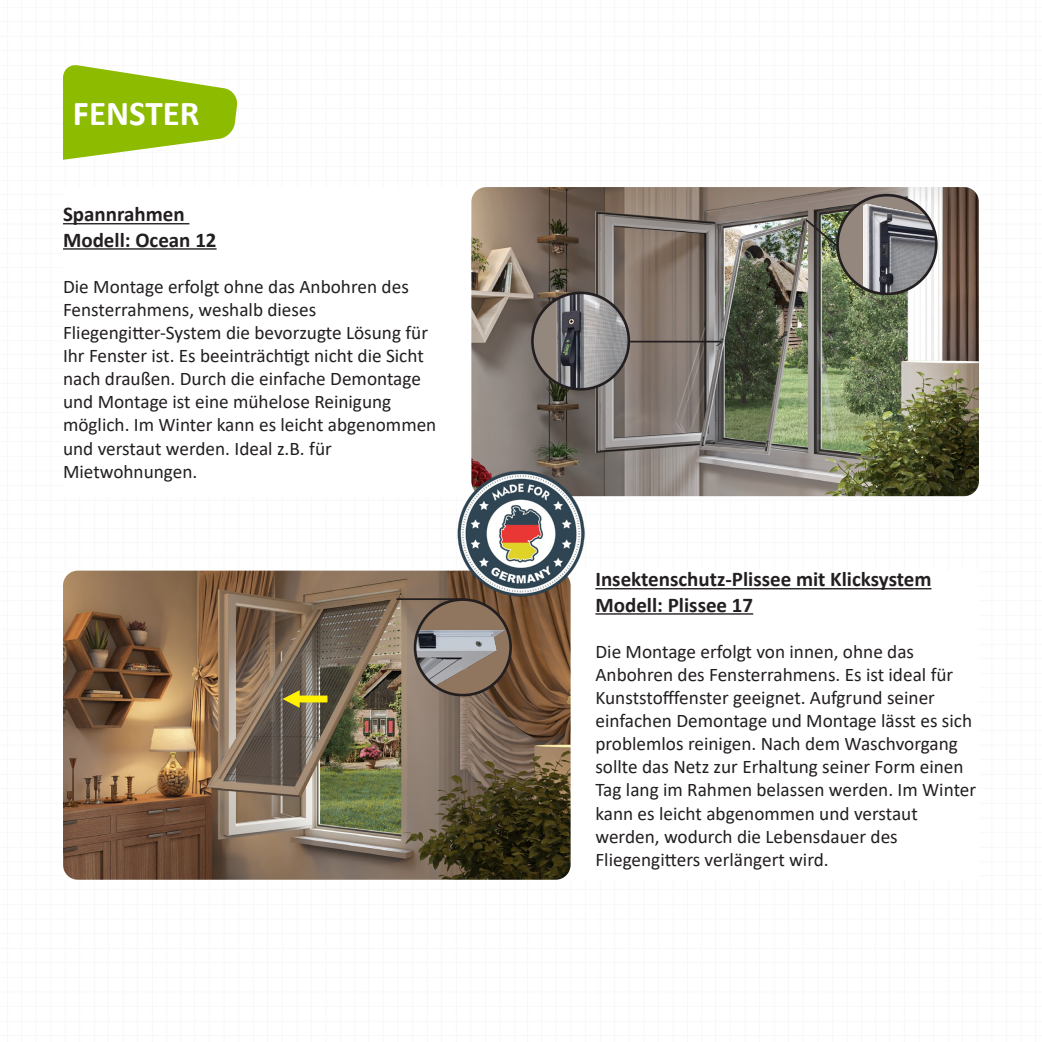
<style>
.page{position:relative;width:1042px;height:1042px;background:#fff}
.page>*{position:absolute;margin:0;border:0;box-sizing:border-box;transform-origin:0 0}
.t1{font:700 35px "Calibri";color:#fff}
.t2{font:700 21px "Calibri";color:#231f20}
.t3{font:19.25px/23.1px "Calibri";color:#231f20}
</style>
<div class="page">
<img style="left:471px;top:187px;width:508px;height:309px">
<img style="left:63px;top:570px;width:507px;height:310px">
<hr style="left:63px;top:223px;width:126px;height:1px;background:#231f20">
<hr style="left:63px;top:248px;width:154px;height:2px;background:#231f20">
<hr style="left:595px;top:588px;width:336px;height:1px;background:#231f20">
<hr style="left:595px;top:613px;width:158px;height:1px;background:#231f20">
<img style="left:458px;top:470px;width:126px;height:127px">
<svg style="left:63px;top:65px;width:175px;height:95px"></svg>
<div style="left:837px;top:195px;width:99px;height:99px;background:#94877e;border-radius:50%"></div>
<img style="left:862px;top:203px;width:74px;height:91px">
<div style="left:836px;top:194px;width:101px;height:101px;border:3px solid #231f20;border-radius:50%"></div>
<svg style="left:532px;top:293px;width:97px;height:96px"></svg>
<img style="left:557px;top:293px;width:72px;height:96px">
<div style="left:531px;top:291px;width:99px;height:100px;border:3px solid #231f20;border-radius:50%"></div>
<hr style="left:630px;top:341px;width:91px;height:1px;background:#231f20">
<div style="left:415px;top:599px;width:96px;height:96px;background:#90765f;border-radius:50%"></div>
<img style="left:415px;top:630px;width:89px;height:60px">
<div style="left:414px;top:598px;width:98px;height:98px;border:3px solid #231f20;border-radius:50%"></div>
<hr style="left:396px;top:598px;width:67px;height:2px;background:#231f20">
<svg style="left:803px;top:217px;width:37px;height:32px"></svg>
<svg style="left:283px;top:690px;width:44px;height:18px"></svg>
<p class="t1" style="left:73px;top:88px;width:128px">FENSTER</p>
<p class="t2" style="left:63px;top:199px;width:123px">Spannrahmen</p>
<p class="t2" style="left:63px;top:225px;width:155px">Modell: Ocean 12</p>
<p class="t3" style="left:63px;top:274px;width:347px">Die Montage erfolgt ohne das Anbohren des<br>Fensterrahmens, weshalb dieses</p>
<p class="t3" style="left:63px;top:320px;width:367px">Fliegengitter-System die bevorzugte Lösung für Ihr Fenster ist. Es beeinträchtigt nicht die Sicht nach draußen. Durch die einfache Demontage und Montage ist eine mühelose Reinigung</p>
<p class="t3" style="left:63px;top:413px;width:375px">möglich. Im Winter kann es leicht abgenommen und verstaut werden. Ideal z.B. für</p>
<p class="t3" style="left:63px;top:459px;width:136px">Mietwohnungen.</p>
<p class="t2" style="left:595px;top:564px;width:337px">Insektenschutz-Plissee mit Klicksystem</p>
<p class="t2" style="left:595px;top:590px;width:159px">Modell: Plissee 17</p>
<p class="t3" style="left:595px;top:639px;width:320px">Die Montage erfolgt von innen, ohne das</p>
<p class="t3" style="left:595px;top:662px;width:382px">Anbohren des Fensterrahmens. Es ist ideal für Kunststofffenster geeignet. Aufgrund seiner einfachen Demontage und Montage lässt es sich problemlos reinigen. Nach dem Waschvorgang sollte das Netz zur Erhaltung seiner Form einen Tag lang im Rahmen belassen werden. Im Winter kann es leicht abgenommen und verstaut</p>
<p class="t3" style="left:595px;top:824px;width:304px">werden, wodurch die Lebensdauer des</p>
<p class="t3" style="left:595px;top:847px;width:235px">Fliegengitters verlängert wird.</p>
</div>
